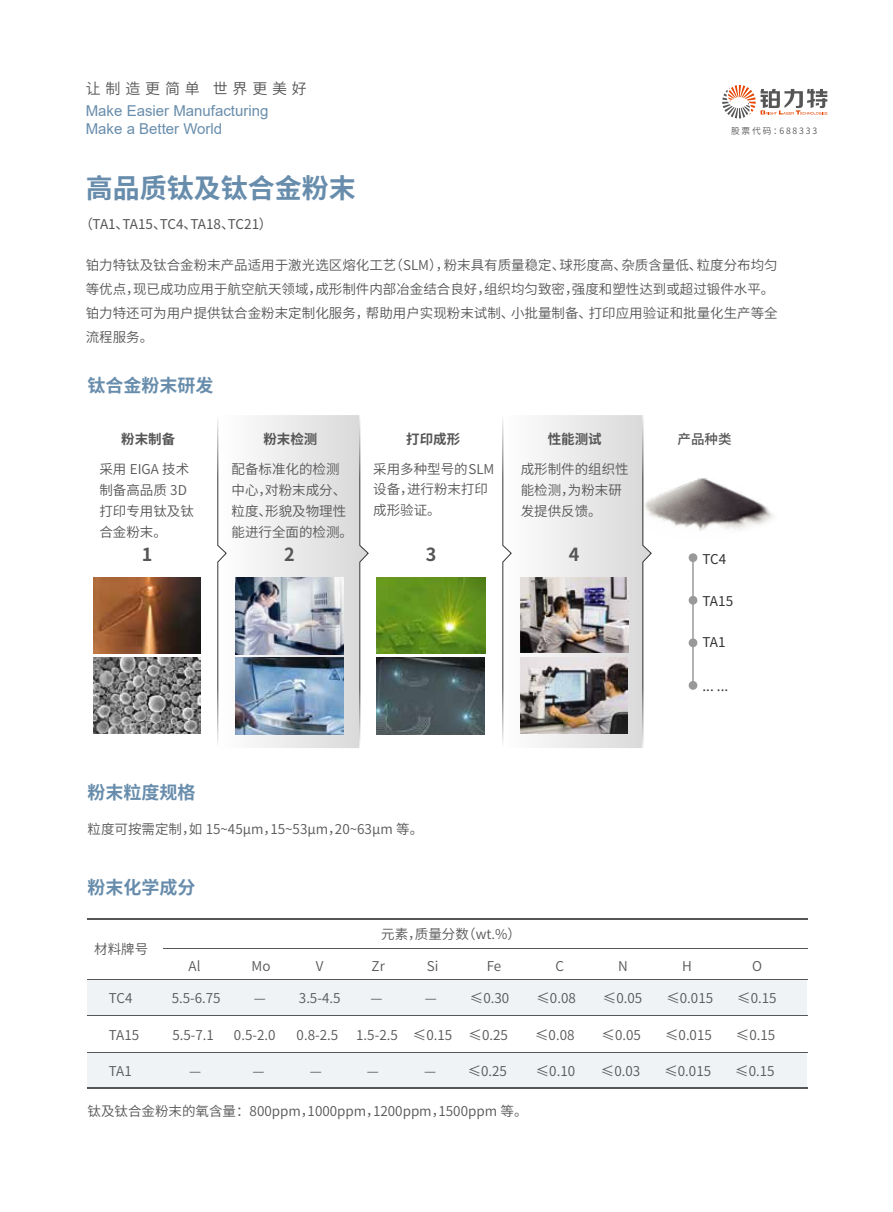
<style>
.page{position:relative;width:893px;height:1212px;background:#fff}
.page>*{position:absolute;margin:0;border:0;box-sizing:border-box;transform-origin:0 0}
.t1{font:700 27px "Source Han Sans CN";color:#688dac}
.t2{font:700 18px "Source Han Sans CN";color:#688dac}
.t3{font:700 18px "Source Han Sans CN";color:#565656}
.t4{font:15px/18px "Arial";color:#688dac}
.t5{font:15px "Source Han Sans CN";letter-spacing:.32em;color:#565656}
.t6{font:13.5px/21px "Source Han Sans CN";color:#565656}
.t7{font:13.5px "Source Han Sans CN";color:#565656}
.t8{font:700 13.5px "Source Han Sans CN";color:#565656}
.t9{font:13.5px "Source Han Sans CN";letter-spacing:.005em;color:#333}
.t10{font:500 13.5px "Source Han Sans CN";color:#565656}
.t11{font:8.7px "Source Han Sans CN";letter-spacing:.21em;color:#565656}
</style>
<div class="page">
<svg style="left:722px;top:85px;width:105px;height:33px"></svg>
<svg style="left:520px;top:415px;width:122px;height:333px"></svg>
<svg style="left:235px;top:415px;width:124px;height:333px"></svg>
<img style="left:520px;top:577px;width:108px;height:75px">
<img style="left:631px;top:477px;width:142px;height:67px">
<hr style="left:692px;top:560px;width:2px;height:125px;background:#b3b3b3">
<div style="left:689px;top:553px;width:8px;height:9px;background:#999;border-radius:50%"></div>
<div style="left:689px;top:596px;width:8px;height:9px;background:#999;border-radius:50%"></div>
<div style="left:689px;top:681px;width:8px;height:9px;background:#999;border-radius:50%"></div>
<div style="left:689px;top:638px;width:8px;height:9px;background:#999;border-radius:50%"></div>
<img style="left:377px;top:577px;width:108px;height:76px">
<img style="left:93px;top:577px;width:108px;height:76px">
<img style="left:94px;top:658px;width:107px;height:76px">
<img style="left:520px;top:658px;width:108px;height:75px">
<svg style="left:642px;top:415px;width:10px;height:333px"></svg>
<svg style="left:502px;top:420px;width:10px;height:323px"></svg>
<svg style="left:359px;top:415px;width:10px;height:332px"></svg>
<svg style="left:217px;top:420px;width:10px;height:323px"></svg>
<img style="left:236px;top:577px;width:107px;height:77px">
<img style="left:236px;top:658px;width:107px;height:77px">
<img style="left:377px;top:658px;width:107px;height:77px">
<div style="left:88px;top:1052px;width:719px;height:36px;background:#f0f3f6"></div>
<div style="left:88px;top:980px;width:719px;height:36px;background:#f0f3f6"></div>
<hr style="left:88px;top:919px;width:720px;height:1px;background:#565656">
<hr style="left:88px;top:1087px;width:720px;height:2px;background:#565656">
<hr style="left:88px;top:979px;width:720px;height:1px;background:#565656">
<hr style="left:88px;top:1015px;width:720px;height:1px;background:#565656">
<hr style="left:88px;top:1052px;width:720px;height:1px;background:#565656">
<hr style="left:163px;top:948px;width:645px;height:1px;background:#565656">
<p class="t5" style="left:86px;top:80px;width:223px">让制造更简单 世界更美好</p>
<p class="t4" style="left:86px;top:101px;width:184px">Make Easier Manufacturing<br>Make a Better World</p>
<h1 class="t1" style="left:86px;top:172px;width:271px">高品质钛及钛合金粉末</h1>
<p class="t7" style="left:80px;top:217px;width:194px">（TA1、TA15、TC4、TA18、TC21）</p>
<p class="t11" style="left:731px;top:126px;width:88px">股票代码：688333</p>
<p class="t6" style="left:86px;top:253px;width:693px;line-height:24px">铂力特钛及钛合金粉末产品适用于激光选区熔化工艺（SLM），粉末具有质量稳定、球形度高、杂质含量低、粒度分布均匀等优点，现已成功应用于航空航天领域，成形制件内部冶金结合良好，组织均匀致密，强度和塑性达到或超过锻件水平。铂力特还可为用户提供钛合金粉末定制化服务，帮助用户实现粉末试制、小批量制备、打印应用验证和批量化生产等全流程服务。</p>
<h2 class="t2" style="left:88px;top:375px;width:127px">钛合金粉末研发</h2>
<p class="t8" style="left:263px;top:431px;width:55px">粉末检测</p>
<p class="t8" style="left:406px;top:431px;width:55px">打印成形</p>
<p class="t8" style="left:548px;top:431px;width:55px">性能测试</p>
<p class="t8" style="left:121px;top:431px;width:55px">粉末制备</p>
<p class="t10" style="left:678px;top:431px;width:55px">产品种类</p>
<p class="t6" style="left:373px;top:459px;width:123px;line-height:20.2px">采用多种型号的SLM设备，进行粉末打印成形验证。</p>
<p class="t6" style="left:232px;top:459px;width:123px">配备标准化的检测中心，对粉末成分、粒度、形貌及物理性能进行全面的检测。</p>
<p class="t6" style="left:521px;top:459px;width:109px">成形制件的组织性能检测，为粉末研发提供反馈。</p>
<p class="t6" style="left:99px;top:459px;width:96px">采用 EIGA 技术制备高品质 3D打印专用钛及钛合金粉末。</p>
<h2 class="t3" style="left:142px;top:544px;width:12px">1</h2>
<h2 class="t3" style="left:284px;top:544px;width:12px">2</h2>
<h2 class="t3" style="left:426px;top:544px;width:12px">3</h2>
<h2 class="t3" style="left:569px;top:544px;width:12px">4</h2>
<h2 class="t2" style="left:88px;top:782px;width:109px">粉末粒度规格</h2>
<p class="t6" style="left:88px;top:819px;width:337px">粒度可按需定制，如 15~45μm，15~53μm，20~63μm 等。</p>
<h2 class="t2" style="left:88px;top:877px;width:109px">粉末化学成分</h2>
<p class="t6" style="left:94px;top:938px;width:55px">材料牌号</p>
<p class="t6" style="left:381px;top:923px;width:141px">元素，质量分数（wt.%）</p>
<p class="t9" style="left:702px;top:551px;width:25px">TC4</p>
<p class="t9" style="left:702px;top:593px;width:32px">TA15</p>
<p class="t9" style="left:702px;top:634px;width:25px">TA1</p>
<p class="t9" style="left:702px;top:678px;width:27px">... ...</p>
<p class="t6" style="left:189px;top:955px;width:13px">Al</p>
<p class="t6" style="left:252px;top:955px;width:20px">Mo</p>
<p class="t6" style="left:316px;top:955px;width:9px">V</p>
<p class="t6" style="left:372px;top:955px;width:15px">Zr</p>
<p class="t6" style="left:427px;top:955px;width:13px">Si</p>
<p class="t6" style="left:487px;top:955px;width:16px">Fe</p>
<p class="t6" style="left:556px;top:955px;width:10px">C</p>
<p class="t6" style="left:618px;top:955px;width:11px">N</p>
<p class="t6" style="left:682px;top:955px;width:11px">H</p>
<p class="t6" style="left:752px;top:955px;width:11px">O</p>
<p class="t6" style="left:109px;top:987px;width:25px">TC4</p>
<p class="t6" style="left:172px;top:987px;width:50px">5.5-6.75</p>
<p class="t6" style="left:254px;top:987px;width:14px">—</p>
<p class="t6" style="left:299px;top:987px;width:43px">3.5-4.5</p>
<p class="t6" style="left:371px;top:987px;width:14px">—</p>
<p class="t6" style="left:425px;top:987px;width:14px">—</p>
<p class="t6" style="left:470px;top:987px;width:41px">≤0.30</p>
<p class="t6" style="left:536px;top:987px;width:41px">≤0.08</p>
<p class="t6" style="left:603px;top:987px;width:41px">≤0.05</p>
<p class="t6" style="left:666px;top:987px;width:48px">≤0.015</p>
<p class="t6" style="left:737px;top:987px;width:41px">≤0.15</p>
<p class="t6" style="left:109px;top:1024px;width:32px">TA15</p>
<p class="t6" style="left:172px;top:1024px;width:43px">5.5-7.1</p>
<p class="t6" style="left:234px;top:1024px;width:43px">0.5-2.0</p>
<p class="t6" style="left:297px;top:1024px;width:43px">0.8-2.5</p>
<p class="t6" style="left:356px;top:1024px;width:153px">1.5-2.5 ≤0.15 ≤0.25</p>
<p class="t6" style="left:535px;top:1024px;width:41px">≤0.08</p>
<p class="t6" style="left:602px;top:1024px;width:41px">≤0.05</p>
<p class="t6" style="left:665px;top:1024px;width:48px">≤0.015</p>
<p class="t6" style="left:736px;top:1024px;width:41px">≤0.15</p>
<p class="t6" style="left:109px;top:1060px;width:24px">TA1</p>
<p class="t6" style="left:189px;top:1060px;width:14px">—</p>
<p class="t6" style="left:253px;top:1060px;width:14px">—</p>
<p class="t6" style="left:310px;top:1060px;width:14px">—</p>
<p class="t6" style="left:367px;top:1060px;width:14px">—</p>
<p class="t6" style="left:424px;top:1060px;width:84px">— ≤0.25</p>
<p class="t6" style="left:536px;top:1060px;width:41px">≤0.10</p>
<p class="t6" style="left:601px;top:1060px;width:41px">≤0.03</p>
<p class="t6" style="left:664px;top:1060px;width:48px">≤0.015</p>
<p class="t6" style="left:735px;top:1060px;width:41px">≤0.15</p>
<p class="t6" style="left:88px;top:1101px;width:441px">钛及钛合金粉末的氧含量：800ppm，1000ppm，1200ppm，1500ppm 等。</p>
</div>
